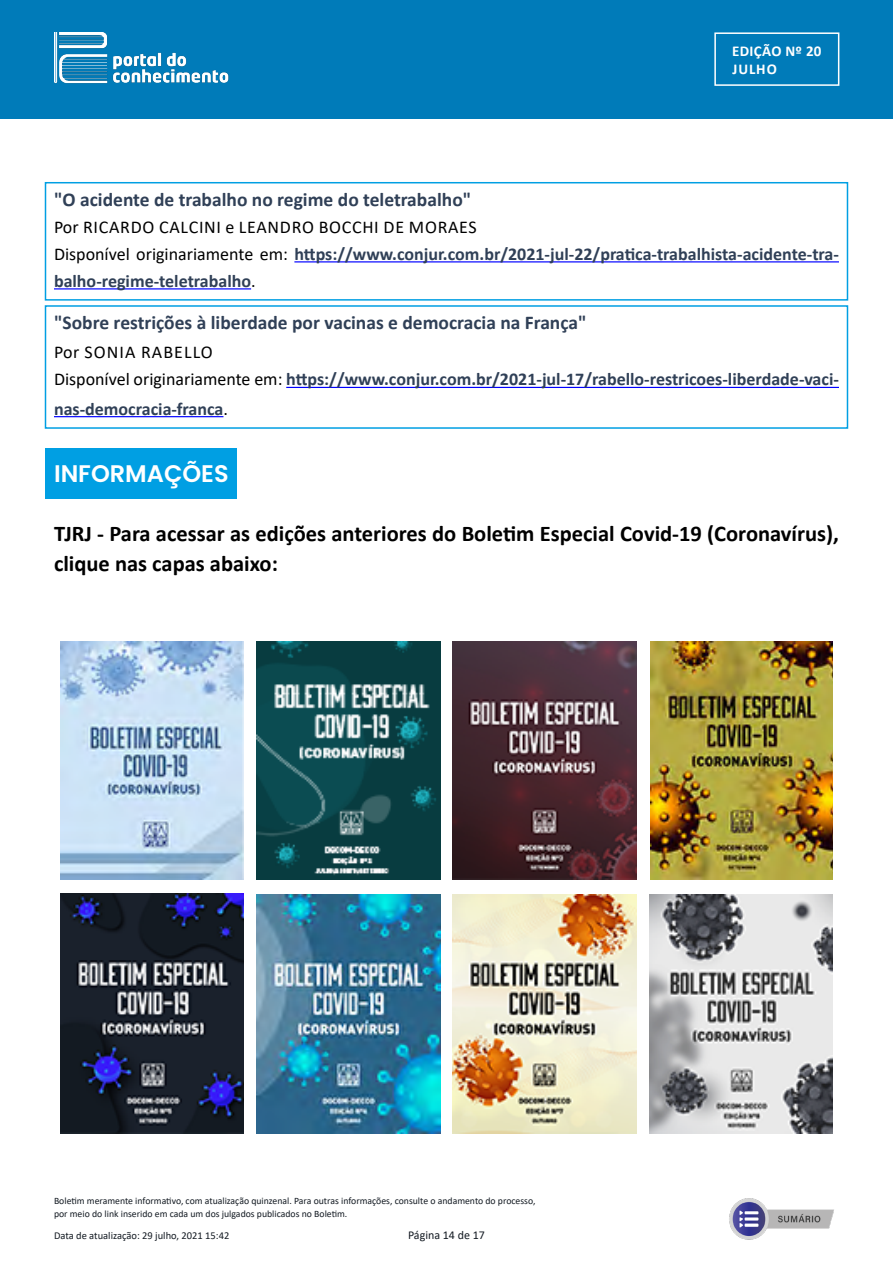
<style>
.page{position:relative;width:893px;height:1263px;background:#fff}
.page>*{position:absolute;margin:0;border:0;box-sizing:border-box;transform-origin:0 0}
.t1{font:600 24px "Poppins";color:#fff}
.t2{font:700 22.5px/30px "Calibri";color:#000}
.t3{font:700 19.5px "Calibri";color:#304057}
.t4{font:700 18px/27px "Calibri";color:#304057}
.t5{font:700 15px/18px "Calibri";letter-spacing:.02em;color:#fff}
.t6{font:12px "Calibri";color:#131a22}
.t7{font:10.5px "Calibri";color:#131a22}
.t8{font:9.75px/12.3px "Calibri";color:#131a22}
.s1{font-weight:400;color:#000}
</style>
<div class="page">
<div style="left:0;top:0;width:893px;height:118px;background:#007bb9"></div>
<img style="left:55px;top:33px;width:173px;height:51px">
<div style="left:714px;top:32px;width:125px;height:54px;border:2px solid #fff"></div>
<div style="left:45px;top:182px;width:803px;height:119px;border:2px solid #009fe3"></div>
<hr style="left:294px;top:261px;width:545px;height:1px;background:#00f">
<hr style="left:54px;top:288px;width:197px;height:1px;background:#00f">
<div style="left:45px;top:305px;width:803px;height:124px;border:2px solid #009fe3"></div>
<hr style="left:286px;top:387px;width:553px;height:1px;background:#00f">
<hr style="left:54px;top:416px;width:169px;height:1px;background:#00f">
<div style="left:45px;top:448px;width:192px;height:51px;background:#009fe3"></div>
<img style="left:61px;top:641px;width:183px;height:238px">
<img style="left:257px;top:641px;width:183px;height:238px">
<img style="left:453px;top:641px;width:183px;height:238px">
<img style="left:651px;top:641px;width:181px;height:238px">
<img style="left:61px;top:893px;width:183px;height:240px">
<img style="left:257px;top:895px;width:183px;height:238px">
<img style="left:453px;top:895px;width:183px;height:238px">
<img style="left:649px;top:895px;width:183px;height:238px">
<img style="left:729px;top:1198px;width:105px;height:42px">
<p class="t5" style="left:732px;top:42px;width:91px">EDIÇÃO Nº 20<br>JULHO</p>
<p class="t3" style="left:54px;top:186px;width:419px">"O acidente de trabalho no regime do teletrabalho"</p>
<p class="t4" style="left:54px;top:213px;width:786px"><span class="s1">Por RICARDO CALCINI e LEANDRO BOCCHI DE MORAES<br>Disponível originariamente em:</span> https://www.conjur.com.br/2021-jul-22/pratica-trabalhista-acidente-tra&shy;balho-regime-teletrabalho<span class="s1">.</span></p>
<p class="t3" style="left:54px;top:309px;width:534px">"Sobre restrições à liberdade por vacinas e democracia na França"</p>
<p class="t4" style="left:54px;top:339px;width:786px"><span class="s1">Por SONIA RABELLO<br>Disponível originariamente em:</span> https://www.conjur.com.br/2021-jul-17/rabello-restricoes-liberdade-vaci-</p>
<p class="t4" style="left:54px;top:395px;width:176px">nas-democracia-franca<span class="s1">.</span></p>
<h1 class="t1" style="left:54px;top:459px;width:176px">INFORMAÇÕES</h1>
<p class="t2" style="left:54px;top:519px;width:786px">TJRJ - Para acessar as edições anteriores do Boletim Especial Covid-19 (Coronavírus), clique nas capas abaixo:</p>
<p class="t8" style="left:54px;top:1195px;width:483px">Boletim meramente informativo, com atualização quinzenal. Para outras informações, consulte o andamento do processo, por meio do link inserido em cada um dos julgados publicados no Boletim.</p>
<p class="t7" style="left:54px;top:1229px;width:177px">Data de atualização: 29 julho, 2021 15:42</p>
<p class="t6" style="left:408px;top:1227px;width:78px">Página 14 de 17</p>
</div>
